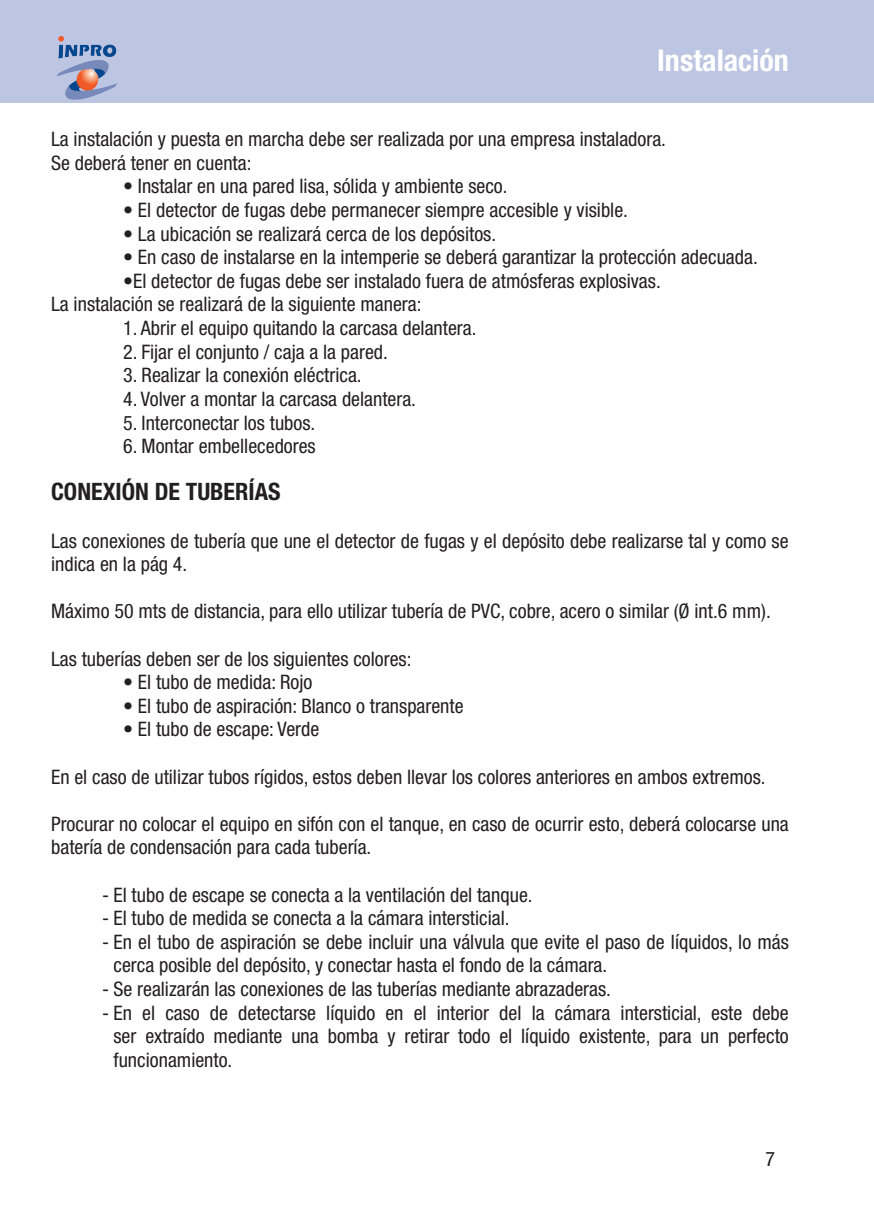
<style>
.page{position:relative;width:874px;height:1225px;background:#fff}
.page>*{position:absolute;margin:0;border:0;box-sizing:border-box;transform-origin:0 0}
.t1{font:700 condensed 30px "Helvetica Neue";color:#fff}
.t2{font:700 condensed 24px "Helvetica Neue";color:#231f20}
.t3{font:condensed 20px/23.6px "Helvetica Neue";color:#231f20}
</style>
<div class="page">
<div style="left:0;top:0;width:17px;height:102px;background:#bcc5e2"></div>
<div style="left:17px;top:0;width:856px;height:102px;background:#bcc5e2"></div>
<img style="left:57px;top:36px;width:60px;height:64px">
<h1 class="t1" style="left:657px;top:42px;width:133px">Instalación</h1>
<p class="t3" style="left:51px;top:127px;width:616px">La instalación y puesta en marcha debe ser realizada por una empresa instaladora.<br>Se deberá tener en cuenta:</p>
<p class="t3" style="left:123px;top:174px;width:386px">• Instalar en una pared lisa, sólida y ambiente seco.</p>
<p class="t3" style="left:123px;top:198px;width:506px">• El detector de fugas debe permanecer siempre accesible y visible.</p>
<p class="t3" style="left:123px;top:222px;width:374px">• La ubicación se realizará cerca de los depósitos.</p>
<p class="t3" style="left:123px;top:245px;width:635px">• En caso de instalarse en la intemperie se deberá garantizar la protección adecuada.</p>
<p class="t3" style="left:51px;top:269px;width:611px;text-indent:72px">•El detector de fugas debe ser instalado fuera de atmósferas explosivas.<br>La instalación se realizará de la siguiente manera:</p>
<p class="t3" style="left:123px;top:316px;width:355px">1. Abrir el equipo quitando la carcasa delantera.</p>
<p class="t3" style="left:123px;top:340px;width:266px">2. Fijar el conjunto / caja a la pared.</p>
<p class="t3" style="left:123px;top:363px;width:240px">3. Realizar la conexión eléctrica.</p>
<p class="t3" style="left:123px;top:387px;width:294px">4. Volver a montar la carcasa delantera.</p>
<p class="t3" style="left:123px;top:410px;width:194px">5. Interconectar los tubos.</p>
<p class="t3" style="left:123px;top:434px;width:194px">6. Montar embellecedores</p>
<p class="t2" style="left:51px;top:477px;width:231px">CONEXIÓN DE TUBERÍAS</p>
<p class="t3" style="left:51px;top:528px;width:738px">Las conexiones de tubería que une el detector de fugas y el depósito debe realizarse tal y como se indica en la pág 4.</p>
<p class="t3" style="left:51px;top:599px;width:721px">Máximo 50 mts de distancia, para ello utilizar tubería de PVC, cobre, acero o similar (Ø int.6 mm).</p>
<p class="t3" style="left:51px;top:646px;width:362px">Las tuberías deben ser de los siguientes colores:</p>
<p class="t3" style="left:123px;top:670px;width:191px">• El tubo de medida: Rojo</p>
<p class="t3" style="left:123px;top:694px;width:342px">• El tubo de aspiración: Blanco o transparente</p>
<p class="t3" style="left:123px;top:717px;width:197px">• El tubo de escape: Verde</p>
<p class="t3" style="left:51px;top:764px;width:715px">En el caso de utilizar tubos rígidos, estos deben llevar los colores anteriores en ambos extremos.</p>
<p class="t3" style="left:51px;top:812px;width:738px">Procurar no colocar el equipo en sifón con el tanque, en caso de ocurrir esto, deberá colocarse una batería de condensación para cada tubería.</p>
<p class="t3" style="left:102px;top:882px;width:432px">- El tubo de escape se conecta a la ventilación del tanque.</p>
<p class="t3" style="left:102px;top:906px;width:408px">- El tubo de medida se conecta a la cámara intersticial.</p>
<p class="t3" style="left:113px;top:930px;width:676px;text-indent:-11px">- En el tubo de aspiración se debe incluir una válvula que evite el paso de líquidos, lo más cerca posible del depósito, y conectar hasta el fondo de la cámara.</p>
<p class="t3" style="left:102px;top:977px;width:510px">- Se realizarán las conexiones de las tuberías mediante abrazaderas.</p>
<p class="t3" style="left:113px;top:1000px;width:676px;text-align:justify;text-indent:-11px">- En el caso de detectarse líquido en el interior del la cámara intersticial, este debe ser extraído mediante una bomba y retirar todo el líquido existente, para un perfecto funcionamiento.</p>
<p class="t3" style="left:765px;top:1147px;width:11px">7</p>
</div>
